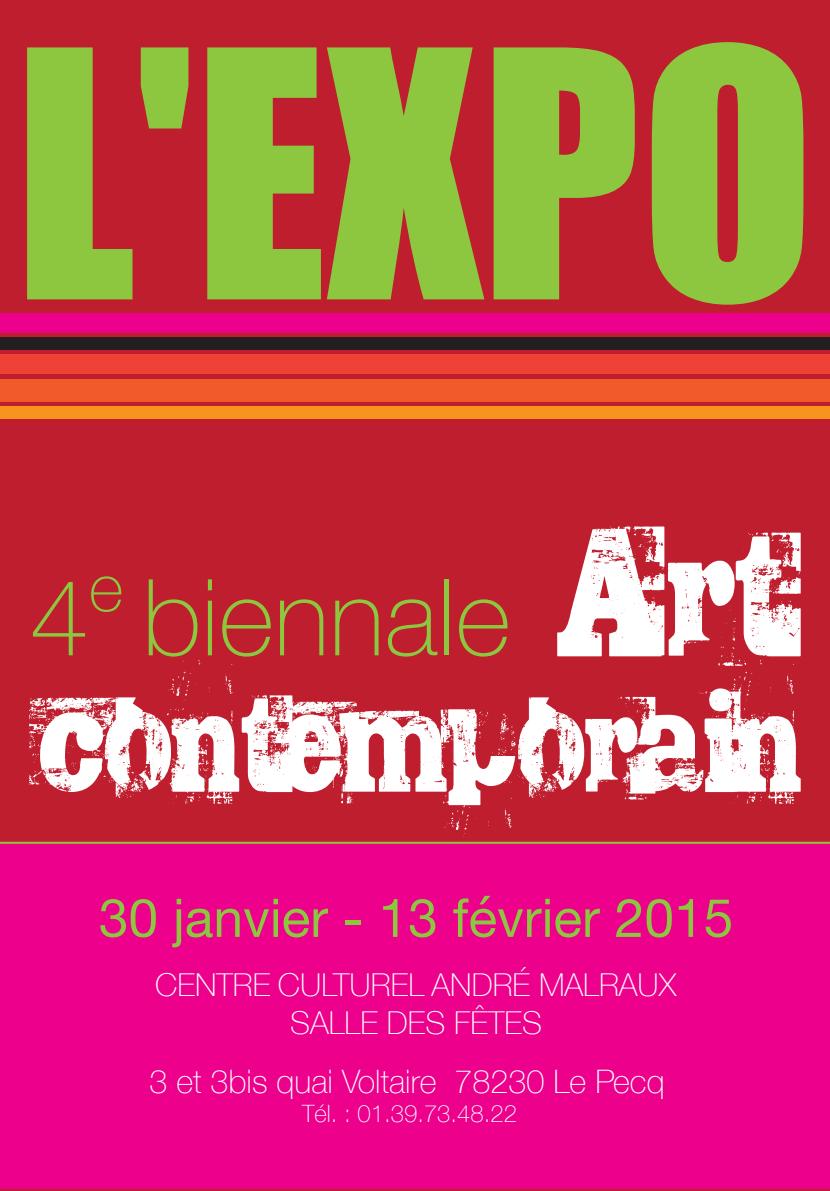
<style>
.page{position:relative;width:830px;height:1191px;background:#fff}
.page>*{position:absolute;margin:0;border:0;box-sizing:border-box;transform-origin:0 0}
.t1{font:318.6px "Impact";color:#8dc63f}
.t2{font:100 106.4px "Helvetica Neue";color:#8dc63f}
.t3{font:53.4px "Helvetica Neue";color:#8dc63f}
.t4{font:100 32.4px "Helvetica Neue";color:#fff}
.t5{font:100 31.6px/37.8px "Helvetica Neue";color:#fff;text-align:center}
.t6{font:100 23.8px "Helvetica Neue";color:#fff}
</style>
<div class="page">
<div style="left:0;top:0;width:829px;height:1191px;background:#be1e2d"></div>
<div style="left:0;top:313px;width:829px;height:20px;background:#ec008c"></div>
<div style="left:0;top:337px;width:829px;height:13px;background:#231f20"></div>
<div style="left:0;top:354px;width:829px;height:20px;background:#ef4136"></div>
<div style="left:0;top:379px;width:829px;height:22px;background:#f15a29"></div>
<div style="left:0;top:406px;width:829px;height:12px;background:#f7941e"></div>
<div style="left:0;top:842px;width:829px;height:346px;background:#ec008c"></div>
<hr style="left:0;top:841px;width:829px;height:2px;background:#8dc63f">
<svg style="left:29px;top:526px;width:771px;height:310px"></svg>
<p class="t1" style="left:14px;top:-73px;width:802px">L'EXPO</p>
<p class="t2" style="left:30px;top:537px;width:482px">4<sup>e</sup> biennale</p>
<p class="t3" style="left:99px;top:879px;width:636px">30 janvier - 13 février 2015</p>
<p class="t5" style="left:155px;top:965px;width:522px">CENTRE CULTUREL ANDRÉ MALRAUX<br>SALLE DES FÊTES</p>
<p class="t4" style="left:149px;top:1056px;width:516px">3 et 3bis quai Voltaire 78230 Le Pecq</p>
<p class="t6" style="left:302px;top:1095px;width:216px">Tél. : 01.39.73.48.22</p>
</div>
